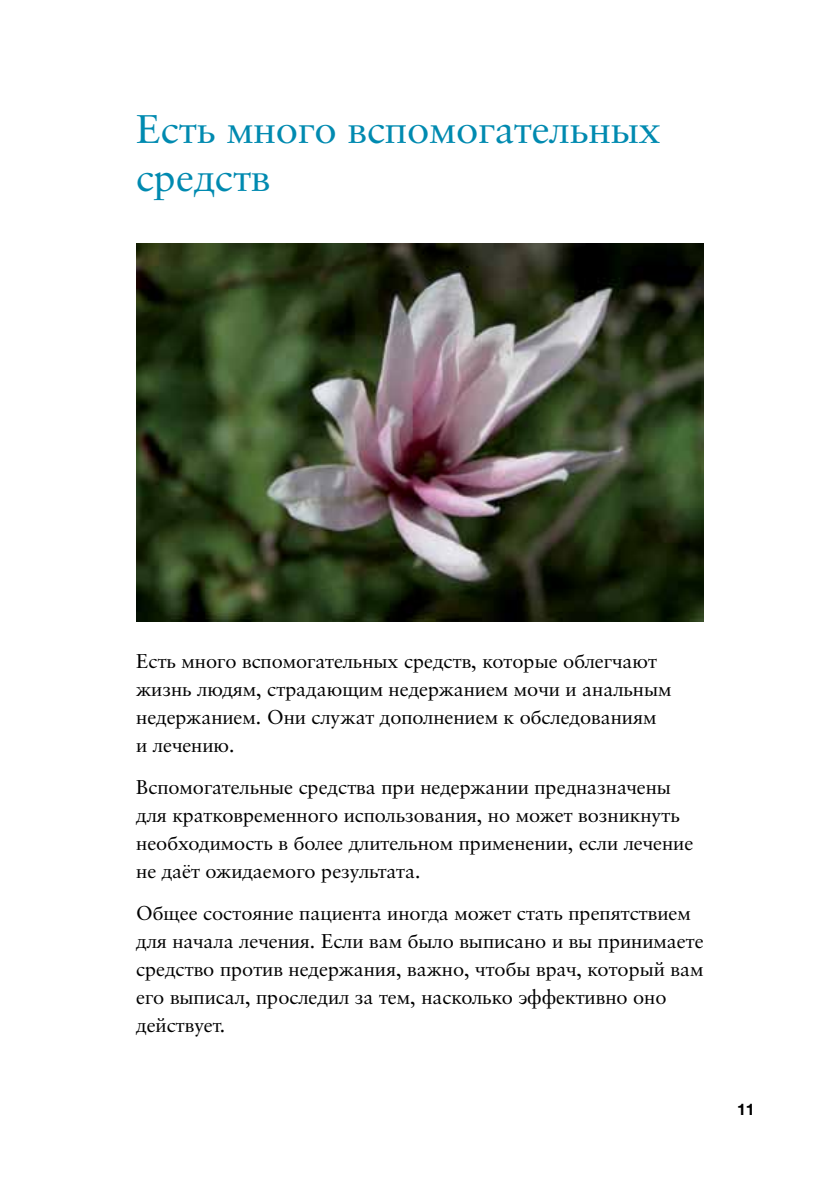
<style>
.page{position:relative;width:840px;height:1191px;background:#fff}
.page>*{position:absolute;margin:0;border:0;box-sizing:border-box;transform-origin:0 0}
.t1{font:40px/48px "Sabon Cyr";color:#008ab0}
.t2{font:20px/28px "Sabon Cyr";color:#000}
.t3{font:700 16px "Helvetica Neue LT Std";color:#000}
</style>
<div class="page">
<img style="left:136px;top:244px;width:567px;height:378px">
<h1 class="t1" style="left:136px;top:106px;width:526px">Есть много вспомогательных средств</h1>
<p class="t2" style="left:136px;top:647px;width:536px">Есть много вспомогательных средств, которые облегчают жизнь людям, страдающим недержанием мочи и анальным недержанием. Они служат дополнением к обследованиям и лечению.</p>
<p class="t2" style="left:136px;top:773px;width:558px">Вспомогательные средства при недержании предназначены для кратковременного использования, но может возникнуть необходимость в более длительном применении, если лечение не даёт ожидаемого результата.</p>
<p class="t2" style="left:136px;top:899px;width:568px">Общее состояние пациента иногда может стать препятствием для начала лечения. Если вам было выписано и вы принимаете средство против недержания, важно, чтобы врач, который вам его выписал, проследил за тем, насколько эффективно оно действует.</p>
<p class="t3" style="left:736px;top:1099px;width:19px">11</p>
</div>
